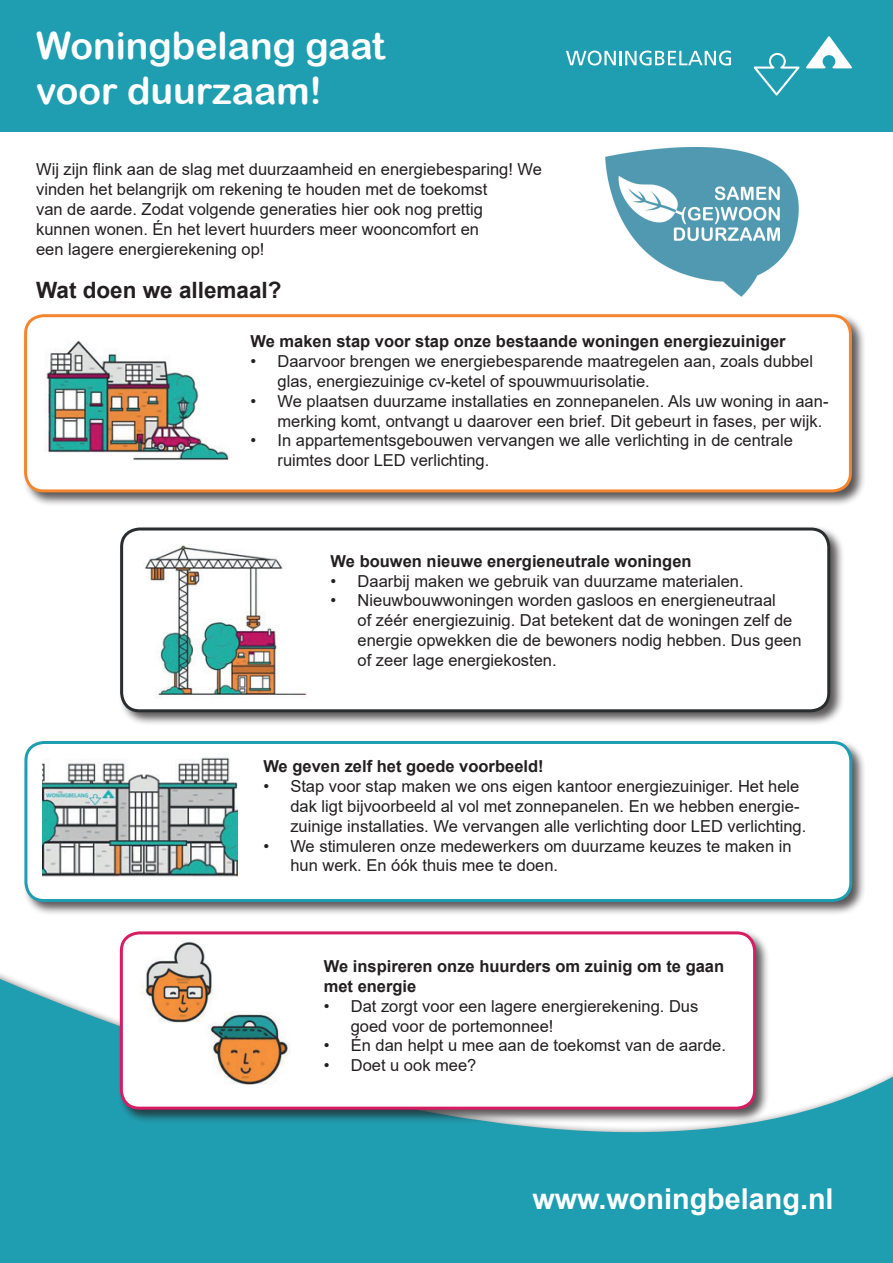
<style>
.page{position:relative;width:893px;height:1263px;background:#fff}
.page>*{position:absolute;margin:0;border:0;box-sizing:border-box;transform-origin:0 0}
.t1{font:37.5px/45px "Arial Rounded MT Bold";color:#fff}
.t2{font:700 28.8px "Arial";color:#fff}
.t3{font:700 22.5px "Arial";color:#231f20}
.t4{font:16.5px/19.8px "Arial";color:#231f20}
.t5{font:700 16.5px/19.8px "Arial";color:#231f20}
</style>
<div class="page">
<div style="left:22px;top:312px;width:844px;height:194px;background:#231f20;opacity:.75"></div>
<div style="left:26px;top:316px;width:824px;height:175px;background:#fff;border-radius:18px"></div>
<div style="left:24px;top:314px;width:828px;height:178px;border:3px solid #f58630;border-radius:18px"></div>
<img style="left:44px;top:340px;width:185px;height:120px">
<div style="left:118px;top:525px;width:726px;height:202px;background:#231f20;opacity:.75"></div>
<div style="left:122px;top:529px;width:707px;height:182px;background:#fff;border-radius:18px"></div>
<div style="left:120px;top:527px;width:710px;height:185px;border:3px solid #292d2f;border-radius:18px"></div>
<img style="left:144px;top:545px;width:163px;height:151px">
<div style="left:0;top:0;width:893px;height:132px;background:#209eb1"></div>
<svg style="left:0;top:974px;width:893px;height:289px;fill:#209eb1"></svg>
<div style="left:22px;top:739px;width:844px;height:177px;background:#231f20;opacity:.75"></div>
<div style="left:26px;top:742px;width:825px;height:158px;background:#fff;border-radius:18px"></div>
<div style="left:24px;top:741px;width:828px;height:161px;border:3px solid #209eb1;border-radius:18px"></div>
<img style="left:42px;top:757px;width:196px;height:120px">
<div style="left:118px;top:929px;width:652px;height:194px;background:#231f20;opacity:.75"></div>
<div style="left:121px;top:933px;width:634px;height:175px;background:#fff;border-radius:18px"></div>
<div style="left:120px;top:931px;width:636px;height:179px;border:3px solid #d61d63;border-radius:18px"></div>
<img style="left:140px;top:941px;width:149px;height:143px">
<img style="left:606px;top:147px;width:193px;height:149px">
<svg style="left:566px;top:51px;width:50px;height:15px"></svg>
<hr style="left:619px;top:51px;width:3px;height:14px;background:#fff">
<svg style="left:625px;top:51px;width:106px;height:15px"></svg>
<svg style="left:754px;top:36px;width:98px;height:60px"></svg>
<h1 class="t1" style="left:36px;top:23px;width:350px">Woningbelang gaat voor duurzaam!</h1>
<p class="t4" style="left:36px;top:160px;width:507px">Wij zijn flink aan de slag met duurzaamheid en energiebesparing! We vinden het belangrijk om rekening te houden met de toekomst<br>van de aarde. Zodat volgende generaties hier ook nog prettig<br>kunnen wonen. Én het levert huurders meer wooncomfort en<br>een lagere energierekening op!</p>
<h3 class="t3" style="left:36px;top:274px;width:247px">Wat doen we allemaal?</h3>
<p class="t5" style="left:250px;top:332px;width:537px">We maken stap voor stap onze bestaande woningen energiezuiniger</p>
<p class="t4" style="left:277px;top:351px;width:537px;text-indent:-27px">• Daarvoor brengen we energiebesparende maatregelen aan, zoals dubbel glas, energiezuinige cv-ketel of spouwmuurisolatie.</p>
<p class="t4" style="left:277px;top:391px;width:552px;text-indent:-27px">• We plaatsen duurzame installaties en zonnepanelen. Als uw woning in aan&shy;merking komt, ontvangt u daarover een brief. Dit gebeurt in fases, per wijk.</p>
<p class="t4" style="left:277px;top:430px;width:517px;text-indent:-27px">• In appartementsgebouwen vervangen we alle verlichting in de centrale ruimtes door LED verlichting.</p>
<p class="t5" style="left:331px;top:551px;width:362px">We bouwen nieuwe energieneutrale woningen</p>
<p class="t4" style="left:331px;top:571px;width:415px">• Daarbij maken we gebruik van duurzame materialen.</p>
<p class="t4" style="left:358px;top:591px;width:445px;text-indent:-27px">• Nieuwbouwwoningen worden gasloos en energieneutraal<br>of zéér energiezuinig. Dat betekent dat de woningen zelf de energie opwekken die de bewoners nodig hebben. Dus geen of zeer lage energiekosten.</p>
<p class="t5" style="left:263px;top:757px;width:282px">We geven zelf het goede voorbeeld!</p>
<p class="t4" style="left:290px;top:776px;width:517px;text-indent:-27px">• Stap voor stap maken we ons eigen kantoor energiezuiniger. Het hele dak ligt bijvoorbeeld al vol met zonnepanelen. En we hebben energie&shy;zuinige installaties. We vervangen alle verlichting door LED verlichting.</p>
<p class="t4" style="left:290px;top:836px;width:503px;text-indent:-27px">• We stimuleren onze medewerkers om duurzame keuzes te maken in hun werk. En óók thuis mee te doen.</p>
<p class="t5" style="left:324px;top:957px;width:402px">We inspireren onze huurders om zuinig om te gaan met energie</p>
<p class="t4" style="left:351px;top:996px;width:349px;text-indent:-27px">• Dat zorgt voor een lagere energierekening. Dus goed voor de portemonnee!</p>
<p class="t4" style="left:324px;top:1035px;width:404px">• Én dan helpt u mee aan de toekomst van de aarde.</p>
<p class="t4" style="left:324px;top:1055px;width:154px">• Doet u ook mee?</p>
<h2 class="t2" style="left:532px;top:1178px;width:303px">www.woningbelang.nl</h2>
</div>
